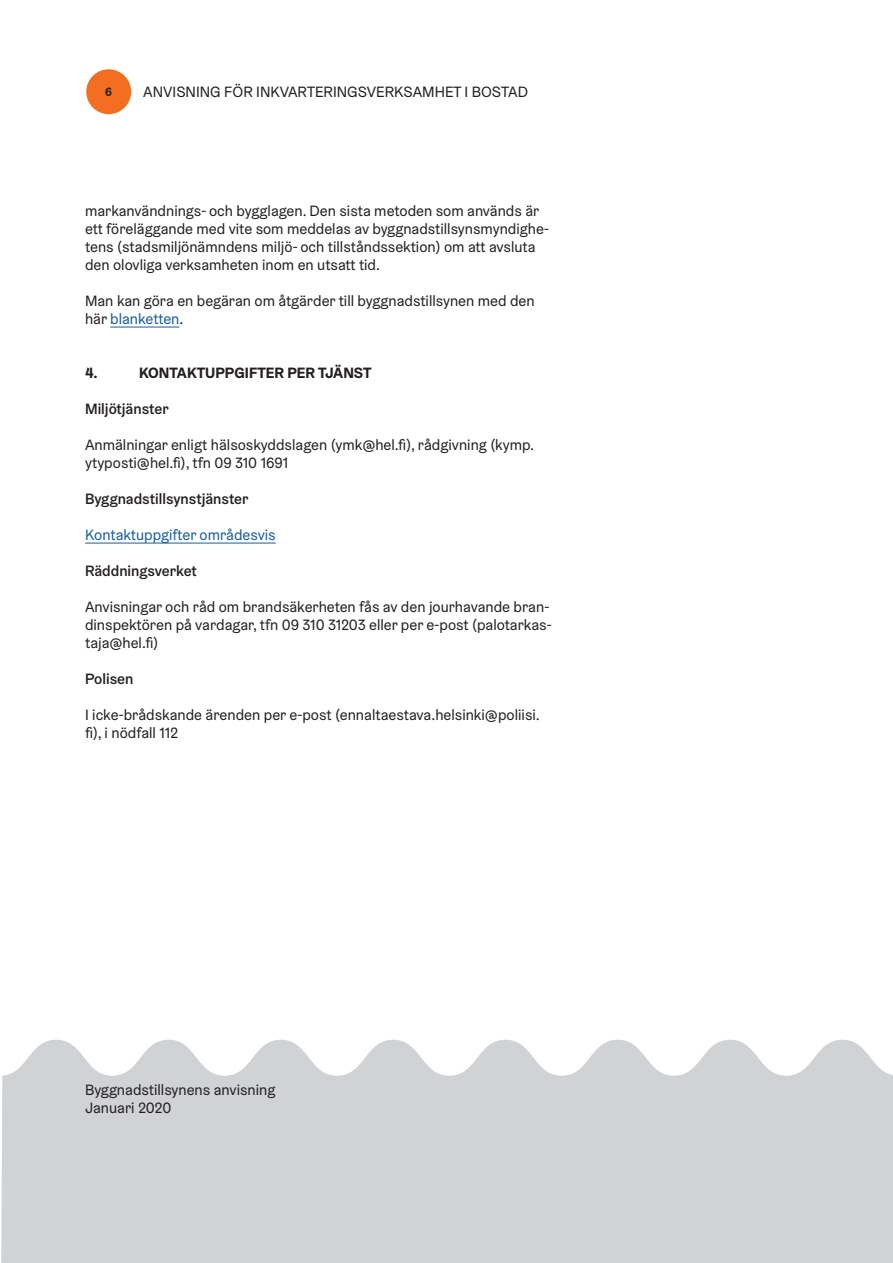
<style>
.page{position:relative;width:893px;height:1263px;background:#fff}
.page>*{position:absolute;margin:0;border:0;box-sizing:border-box;transform-origin:0 0}
.Leipis_Helsinki_Grts{font:15px/18px "Helsinki Grotesk";color:#231f20}
.Leipis_Helsinki_Grts-2{font:500 15px "Helsinki Grotesk";color:#231f20}
.Leipis_Helsinki_Grts-3{font:700 15px "Helsinki Grotesk";color:#231f20}
.Leipis_Helsinki_Grts-4{font:15px "Helsinki Grotesk";color:#175d9e}
.t1{font:700 12px "Helsinki Grotesk";color:#231f20}
.s1{color:#175d9e}
</style>
<div class="page">
<svg style="left:1px;top:1040px;width:892px;height:223px;background:#d4d5d7"></svg>
<div style="left:86px;top:69px;width:45px;height:45px;background:#f36e21;border-radius:50%"></div>
<hr style="left:110px;top:327px;width:69px;height:1px;background:#175d9e">
<hr style="left:85px;top:543px;width:191px;height:1px;background:#175d9e">
<p class="t1" style="left:105px;top:84px;width:8px">6</p>
<p class="Leipis_Helsinki_Grts" style="left:143px;top:83px;width:386px">ANVISNING FÖR INKVARTERINGSVERKSAMHET I BOSTAD</p>
<p class="Leipis_Helsinki_Grts" style="left:85px;top:202px;width:466px">markanvändnings- och bygglagen. Den sista metoden som används är ett föreläggande med vite som meddelas av byggnadstillsynsmyndighe&shy;tens (stadsmiljönämndens miljö- och tillståndssektion) om att avsluta den olovliga verksamheten inom en utsatt tid.</p>
<p class="Leipis_Helsinki_Grts" style="left:85px;top:292px;width:451px">Man kan göra en begäran om åtgärder till byggnadstillsynen med den här <span class="s1">blanketten</span>.</p>
<p class="Leipis_Helsinki_Grts-3" style="left:85px;top:363px;width:14px">4.</p>
<p class="Leipis_Helsinki_Grts-3" style="left:139px;top:363px;width:234px">KONTAKTUPPGIFTER PER TJÄNST</p>
<p class="Leipis_Helsinki_Grts-2" style="left:85px;top:399px;width:85px">Miljötjänster</p>
<p class="Leipis_Helsinki_Grts" style="left:85px;top:436px;width:451px">Anmälningar enligt hälsoskyddslagen (ymk@hel.fi), rådgivning (kymp. ytyposti@hel.fi), tfn 09 310 1691</p>
<p class="Leipis_Helsinki_Grts-2" style="left:85px;top:489px;width:165px">Byggnadstillsynstjänster</p>
<p class="Leipis_Helsinki_Grts-4" style="left:85px;top:525px;width:192px">Kontaktuppgifter områdesvis</p>
<p class="Leipis_Helsinki_Grts-2" style="left:85px;top:561px;width:113px">Räddningsverket</p>
<p class="Leipis_Helsinki_Grts" style="left:85px;top:598px;width:468px">Anvisningar och råd om brandsäkerheten fås av den jourhavande bran&shy;dinspektören på vardagar, tfn 09 310 31203 eller per e-post (palotarkas&shy;taja@hel.fi)</p>
<p class="Leipis_Helsinki_Grts-2" style="left:85px;top:669px;width:50px">Polisen</p>
<p class="Leipis_Helsinki_Grts" style="left:85px;top:706px;width:456px">I icke-brådskande ärenden per e-post (ennaltaestava.helsinki@poliisi. fi), i nödfall 112</p>
<p class="Leipis_Helsinki_Grts" style="left:85px;top:1081px;width:192px">Byggnadstillsynens anvisning</p>
<p class="Leipis_Helsinki_Grts" style="left:85px;top:1099px;width:88px">Januari 2020</p>
</div>
